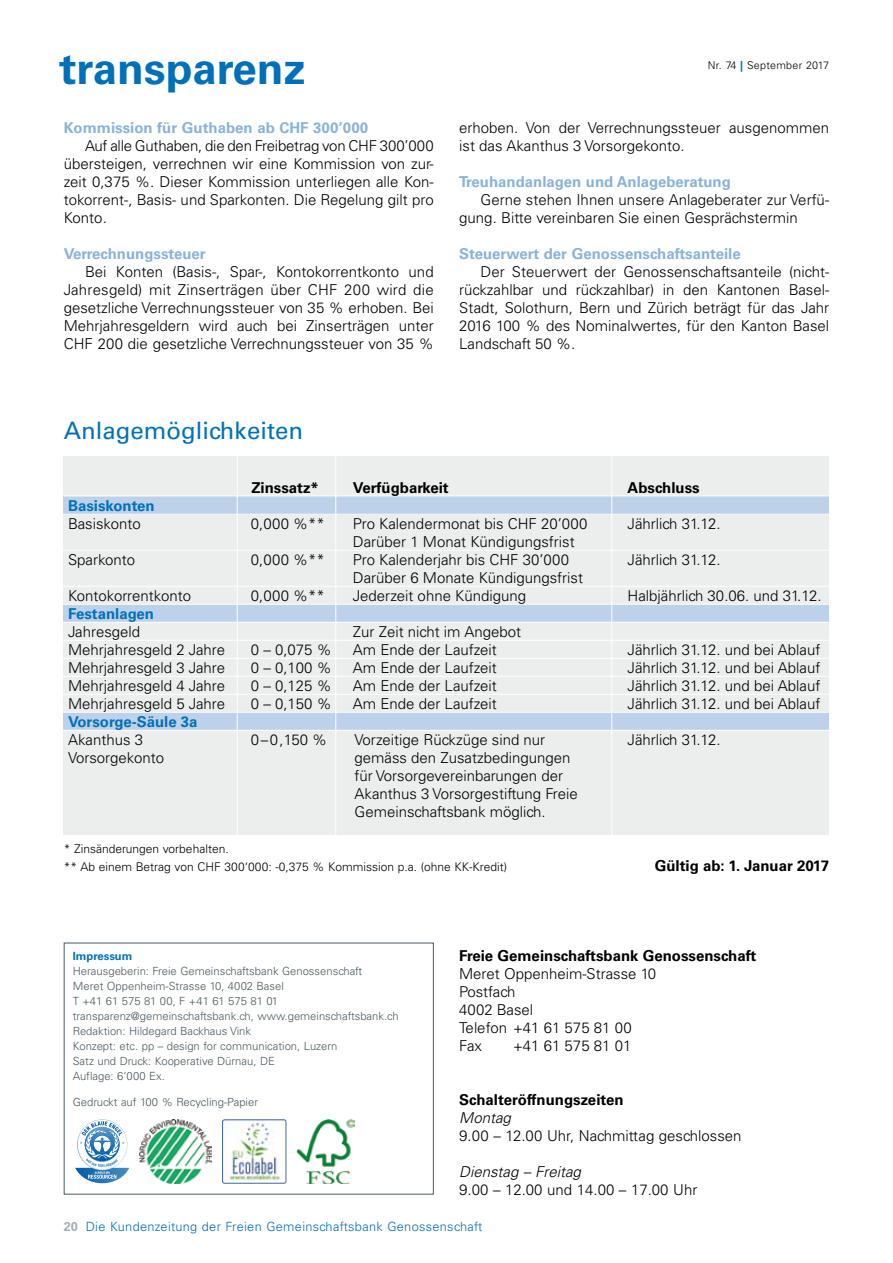
<style>
.page{position:relative;width:893px;height:1263px;background:#fff}
.page>*{position:absolute;margin:0;border:0;box-sizing:border-box;transform-origin:0 0}
.t1{font:700 43.8px "Univers";color:#0071b9}
.t2{font:24px "Univers";color:#0071b9}
.t3{font:300 15px/18px "Univers";color:#000}
.t4{font:700 15px "Univers";color:#8ab2db}
.t5{font:700 15px "Univers";color:#000}
.t6{font:700 15px "Univers";color:#0071b9}
.t7{font:italic 300 15px "Univers";color:#000}
.t8{font:300 12.75px "Univers";letter-spacing:.025em;color:#0071b9}
.t9{font:300 12px/18px "Univers";color:#000}
.t10{font:300 11.25px/15px "Univers";color:#4b585f}
.t11{font:700 11.25px "Univers";color:#0071b9}
.t12{font:300 10.8px "Univers";letter-spacing:.025em;color:#000}
.s1{font-weight:700;color:#0071b9}
.s2{font-weight:700;color:#a4afb5}
</style>
<div class="page">
<svg style="left:75px;top:1121px;width:54px;height:62px"></svg>
<img style="left:140px;top:1119px;width:71px;height:64px">
<img style="left:222px;top:1121px;width:64px;height:62px">
<div style="left:222px;top:1119px;width:64px;height:64px;border:1px solid #456ea3;border-radius:2px"></div>
<img style="left:297px;top:1119px;width:58px;height:64px">
<div style="left:64px;top:457px;width:765px;height:378px;background:#eceded"></div>
<div style="left:64px;top:496px;width:765px;height:18px;background:#bdd1ea"></div>
<div style="left:64px;top:604px;width:765px;height:18px;background:#bdd1ea"></div>
<div style="left:64px;top:712px;width:765px;height:18px;background:#bdd1ea"></div>
<hr style="left:237px;top:451px;width:1px;height:390px;background:#fff">
<hr style="left:64px;top:496px;width:765px;height:1px;background:#fff">
<hr style="left:60px;top:514px;width:773px;height:1px;background:#fff">
<hr style="left:60px;top:550px;width:773px;height:1px;background:#fff">
<hr style="left:60px;top:586px;width:773px;height:1px;background:#fff">
<hr style="left:60px;top:604px;width:773px;height:1px;background:#fff">
<hr style="left:60px;top:622px;width:773px;height:1px;background:#fff">
<hr style="left:60px;top:640px;width:773px;height:1px;background:#fff">
<hr style="left:60px;top:658px;width:773px;height:1px;background:#fff">
<hr style="left:60px;top:676px;width:773px;height:1px;background:#fff">
<hr style="left:60px;top:694px;width:773px;height:1px;background:#fff">
<hr style="left:60px;top:712px;width:773px;height:1px;background:#fff">
<hr style="left:60px;top:730px;width:773px;height:1px;background:#fff">
<hr style="left:335px;top:449px;width:1px;height:392px;background:#fff">
<hr style="left:611px;top:449px;width:1px;height:389px;background:#fff">
<h1 class="t1" style="left:60px;top:43px;width:248px">transparenz</h1>
<p class="t12" style="left:708px;top:59px;width:123px">Nr. 74 <span class="s1">|</span> September 2017</p>
<p class="t4" style="left:64px;top:118px;width:306px">Kommission für Guthaben ab CHF 300’000</p>
<p class="t3" style="left:64px;top:136px;width:371px;text-align:justify;text-indent:21px">Auf alle Guthaben, die den Freibetrag von CHF 300’000 übersteigen, verrechnen wir eine Kommission von zur&shy;zeit 0,375 %. Dieser Kommission unterliegen alle Kon&shy;tokorrent-, Basis- und Sparkonten. Die Regelung gilt pro Konto.</p>
<p class="t4" style="left:64px;top:244px;width:143px">Verrechnungssteuer</p>
<p class="t3" style="left:64px;top:262px;width:371px;text-align:justify;text-indent:21px">Bei Konten (Basis-, Spar-, Kontokorrentkonto und Jahresgeld) mit Zinserträgen über CHF 200 wird die gesetzliche Verrechnungssteuer von 35 % erhoben. Bei Mehrjahresgeldern wird auch bei Zinserträgen unter CHF 200 die gesetzliche Verrechnungssteuer von 35 %</p>
<p class="t3" style="left:459px;top:118px;width:371px">erhoben. Von der Verrechnungssteuer ausgenommen ist das Akanthus 3 Vorsorgekonto.</p>
<p class="t4" style="left:459px;top:172px;width:273px">Treuhandanlagen und Anlageberatung</p>
<p class="t3" style="left:459px;top:190px;width:371px;text-indent:21px">Gerne stehen Ihnen unsere Anlageberater zur Verfü&shy;gung. Bitte vereinbaren Sie einen Gesprächstermin</p>
<p class="t4" style="left:459px;top:244px;width:283px">Steuerwert der Genossenschaftsanteile</p>
<p class="t3" style="left:459px;top:262px;width:371px;text-align:justify;text-indent:21px">Der Steuerwert der Genossenschaftsanteile (nicht&shy;rückzahlbar und rückzahlbar) in den Kantonen Basel-Stadt, Solothurn, Bern und Zürich beträgt für das Jahr 2016 100 % des Nominalwertes, für den Kanton Basel Landschaft 50 %.</p>
<h2 class="t2" style="left:64px;top:416px;width:241px">Anlagemöglichkeiten</h2>
<p class="t5" style="left:251px;top:478px;width:69px">Zinssatz*</p>
<p class="t5" style="left:353px;top:478px;width:97px">Verfügbarkeit</p>
<p class="t5" style="left:628px;top:478px;width:74px">Abschluss</p>
<p class="t6" style="left:68px;top:496px;width:88px">Basiskonten</p>
<p class="t3" style="left:68px;top:514px;width:74px">Basiskonto</p>
<p class="t3" style="left:251px;top:514px;width:75px">0,000 %**</p>
<p class="t3" style="left:353px;top:514px;width:236px">Pro Kalendermonat bis CHF 20’000</p>
<p class="t3" style="left:628px;top:514px;width:95px">Jährlich 31.12.</p>
<p class="t3" style="left:353px;top:532px;width:223px">Darüber 1 Monat Kündigungsfrist</p>
<p class="t3" style="left:68px;top:550px;width:69px">Sparkonto</p>
<p class="t3" style="left:251px;top:550px;width:75px">0,000 %**</p>
<p class="t3" style="left:353px;top:550px;width:218px">Pro Kalenderjahr bis CHF 30’000</p>
<p class="t3" style="left:628px;top:550px;width:95px">Jährlich 31.12.</p>
<p class="t3" style="left:353px;top:568px;width:232px">Darüber 6 Monate Kündigungsfrist</p>
<p class="t3" style="left:68px;top:586px;width:125px">Kontokorrentkonto</p>
<p class="t3" style="left:251px;top:586px;width:75px">0,000 %**</p>
<p class="t3" style="left:353px;top:586px;width:175px">Jederzeit ohne Kündigung</p>
<p class="t3" style="left:628px;top:586px;width:195px">Halbjährlich 30.06. und 31.12.</p>
<p class="t6" style="left:68px;top:604px;width:88px">Festanlagen</p>
<p class="t3" style="left:68px;top:622px;width:74px">Jahresgeld</p>
<p class="t3" style="left:353px;top:622px;width:170px">Zur Zeit nicht im Angebot</p>
<p class="t3" style="left:68px;top:640px;width:159px">Mehrjahresgeld 2 Jahre</p>
<p class="t3" style="left:251px;top:640px;width:82px">0 – 0,075 %</p>
<p class="t3" style="left:353px;top:640px;width:145px">Am Ende der Laufzeit</p>
<p class="t3" style="left:628px;top:640px;width:194px">Jährlich 31.12. und bei Ablauf</p>
<p class="t3" style="left:68px;top:658px;width:159px">Mehrjahresgeld 3 Jahre</p>
<p class="t3" style="left:251px;top:658px;width:82px">0 – 0,100 %</p>
<p class="t3" style="left:353px;top:658px;width:145px">Am Ende der Laufzeit</p>
<p class="t3" style="left:628px;top:658px;width:194px">Jährlich 31.12. und bei Ablauf</p>
<p class="t3" style="left:68px;top:676px;width:159px">Mehrjahresgeld 4 Jahre</p>
<p class="t3" style="left:251px;top:676px;width:82px">0 – 0,125 %</p>
<p class="t3" style="left:353px;top:676px;width:145px">Am Ende der Laufzeit</p>
<p class="t3" style="left:628px;top:676px;width:194px">Jährlich 31.12. und bei Ablauf</p>
<p class="t3" style="left:68px;top:694px;width:159px">Mehrjahresgeld 5 Jahre</p>
<p class="t3" style="left:251px;top:694px;width:82px">0 – 0,150 %</p>
<p class="t3" style="left:353px;top:694px;width:145px">Am Ende der Laufzeit</p>
<p class="t3" style="left:628px;top:694px;width:194px">Jährlich 31.12. und bei Ablauf</p>
<p class="t6" style="left:68px;top:712px;width:131px">Vorsorge-Säule 3a</p>
<p class="t3" style="left:68px;top:730px;width:77px">Akanthus 3</p>
<p class="t3" style="left:251px;top:730px;width:78px">0–0,150 %</p>
<p class="t3" style="left:628px;top:730px;width:95px">Jährlich 31.12.</p>
<p class="t3" style="left:68px;top:748px;width:98px">Vorsorgekonto</p>
<p class="t3" style="left:355px;top:730px;width:225px">Vorzeitige Rückzüge sind nur gemäss den Zusatzbedingungen für Vorsorgevereinbarungen der<br>Akanthus 3 Vorsorgestiftung Freie<br>Gemeinschaftsbank möglich.</p>
<p class="t9" style="left:64px;top:839px;width:445px">* Zinsänderungen vorbehalten.<br>** Ab einem Betrag von CHF 300‘000: -0,375 % Kommission p.a. (ohne KK-Kredit)</p>
<p class="t5" style="left:655px;top:856px;width:176px">Gültig ab: 1. Januar 2017</p>
<p class="t11" style="left:73px;top:950px;width:61px">Impressum</p>
<p class="t10" style="left:73px;top:964px;width:327px">Herausgeberin: Freie Gemeinschaftsbank Genossenschaft<br>Meret Oppenheim-Strasse 10, 4002 Basel<br>T +41 61 575 81 00, F +41 61 575 81 01 transparenz@gemeinschaftsbank.ch, www.gemeinschaftsbank.ch Redaktion: Hildegard Backhaus Vink<br>Konzept: etc. pp – design for communication, Luzern<br>Satz und Druck: Kooperative Dürnau, DE<br>Auflage: 6‘000 Ex.</p>
<p class="t10" style="left:73px;top:1094px;width:187px">Gedruckt auf 100 % Recycling-Papier</p>
<p class="t5" style="left:459px;top:946px;width:299px">Freie Gemeinschaftsbank Genossenschaft</p>
<p class="t3" style="left:459px;top:964px;width:199px">Meret Oppenheim-Strasse 10<br>Postfach<br>4002 Basel<br>Telefon +41 61 575 81 00<br>Fax</p>
<p class="t3" style="left:513px;top:1036px;width:120px">+41 61 575 81 01</p>
<p class="t5" style="left:459px;top:1090px;width:166px">Schalteröffnungszeiten</p>
<p class="t7" style="left:459px;top:1108px;width:53px">Montag</p>
<p class="t3" style="left:459px;top:1126px;width:284px">9.00 – 12.00 Uhr, Nachmittag geschlossen</p>
<p class="t7" style="left:459px;top:1162px;width:123px">Dienstag – Freitag</p>
<p class="t3" style="left:459px;top:1180px;width:240px">9.00 – 12.00 und 14.00 – 17.00 Uhr</p>
<p class="t8" style="left:64px;top:1218px;width:420px"><span class="s2">20</span> Die Kundenzeitung der Freien Gemeinschaftsbank Genossenschaft</p>
</div>
